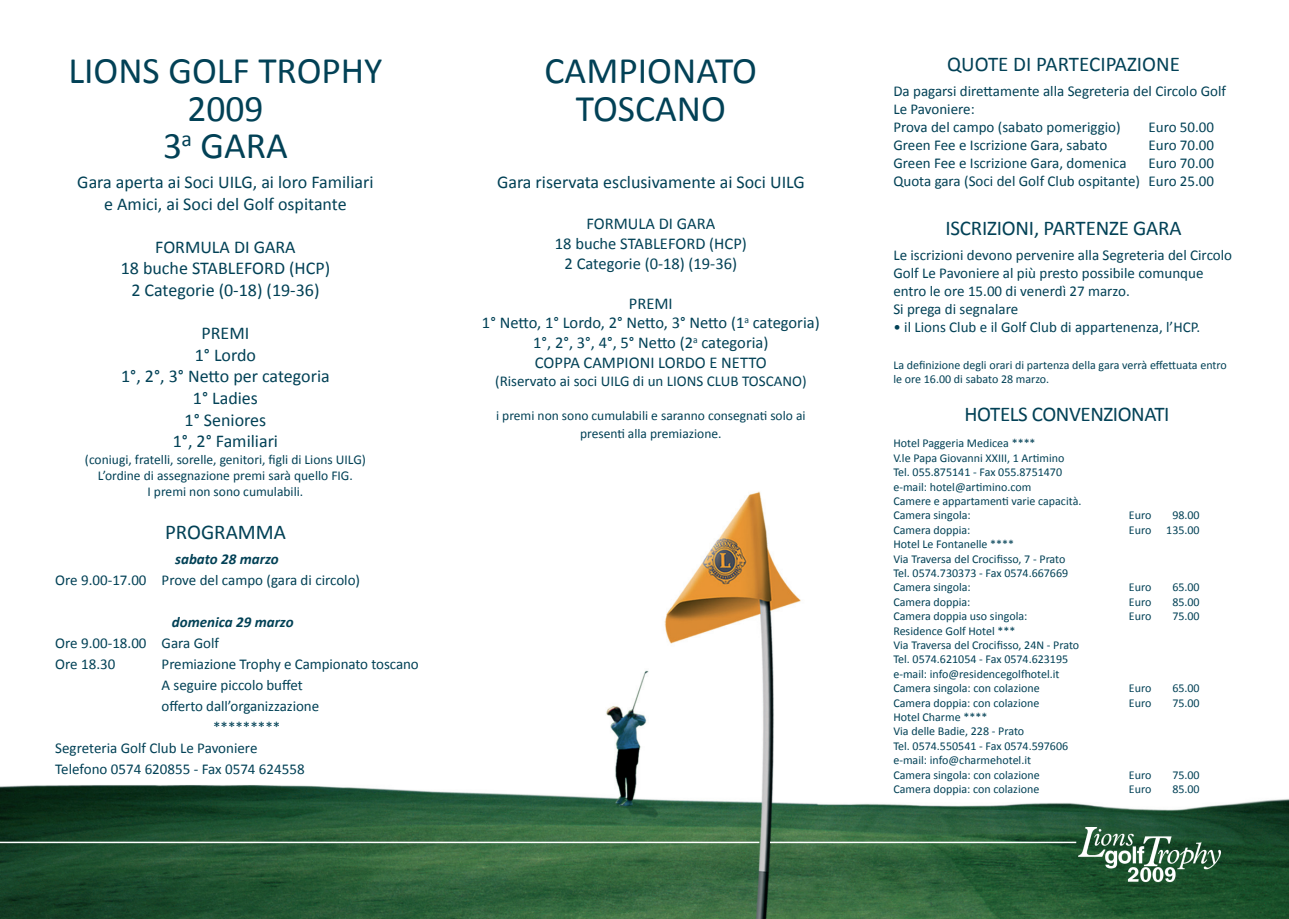
<style>
.page{position:relative;width:1289px;height:919px;background:#fff}
.page>*{position:absolute;margin:0;border:0;box-sizing:border-box;transform-origin:0 0}
.t1{font:37.5px/37.5px "Calibri";color:#024156;text-align:center}
.t2{font:21px "Calibri";letter-spacing:-.01em;color:#024156}
.t3{font:18px "Calibri";color:#024156}
.t4{font:16.5px "Calibri";color:#024156}
.t5{font:15px/18px "Calibri";color:#024156}
.t6{font:italic 700 15px "Calibri";color:#024156}
.t7{font:13.5px/18px "Calibri";color:#024156;text-align:center}
.t8{font:12px/14.4px "Calibri";color:#024156}
</style>
<div class="page">
<img style="left:0;top:491px;width:1288px;height:427px">
<hr style="left:0;top:841px;width:759px;height:2px;background:#fff">
<hr style="left:770px;top:841px;width:306px;height:2px;background:#fff">
<img style="left:1078px;top:827px;width:142px;height:57px">
<p class="t1" style="left:68px;top:50px;width:316px">LIONS GOLF TROPHY<br>2009</p>
<p class="t1" style="left:163px;top:125px;width:126px">3<sup>a</sup> GARA</p>
<p class="t3" style="left:77px;top:171px;width:298px">Gara aperta ai Soci UILG, ai loro Familiari</p>
<p class="t3" style="left:104px;top:192px;width:244px">e Amici, ai Soci del Golf ospitante</p>
<p class="t3" style="left:155px;top:235px;width:142px">FORMULA DI GARA</p>
<p class="t3" style="left:121px;top:257px;width:211px">18 buche STABLEFORD (HCP)</p>
<p class="t3" style="left:131px;top:279px;width:190px">2 Categorie (0-18) (19-36)</p>
<p class="t3" style="left:201px;top:322px;width:49px">PREMI</p>
<p class="t3" style="left:195px;top:343px;width:63px">1° Lordo</p>
<p class="t3" style="left:121px;top:365px;width:210px">1°, 2°, 3° Netto per categoria</p>
<p class="t3" style="left:193px;top:387px;width:67px">1° Ladies</p>
<p class="t3" style="left:185px;top:408px;width:83px">1° Seniores</p>
<p class="t3" style="left:173px;top:430px;width:107px">1°, 2° Familiari</p>
<p class="t7" style="left:85px;top:449px;width:282px">(coniugi, fratelli, sorelle, genitori, figli di Lions UILG)</p>
<p class="t7" style="left:98px;top:465px;width:256px">L’ordine di assegnazione premi sarà quello FIG.</p>
<p class="t7" style="left:147px;top:482px;width:157px">I premi non sono cumulabili.</p>
<p class="t2" style="left:165px;top:519px;width:122px">PROGRAMMA</p>
<p class="t6" style="left:175px;top:550px;width:105px">sabato 28 marzo</p>
<p class="t5" style="left:55px;top:570px;width:306px">Ore 9.00-17.00 Prove del campo (gara di circolo)</p>
<p class="t6" style="left:172px;top:613px;width:123px">domenica 29 marzo</p>
<p class="t5" style="left:55px;top:633px;width:165px">Ore 9.00-18.00 Gara Golf</p>
<p class="t5" style="left:55px;top:654px;width:62px">Ore 18.30</p>
<p class="t5" style="left:162px;top:654px;width:259px">Premiazione Trophy e Campionato toscano</p>
<p class="t5" style="left:162px;top:675px;width:143px">A seguire piccolo buffet</p>
<p class="t5" style="left:162px;top:696px;width:159px">offerto dall’organizzazione</p>
<p class="t5" style="left:213px;top:717px;width:69px">*********</p>
<p class="t5" style="left:55px;top:738px;width:204px">Segreteria Golf Club Le Pavoniere</p>
<p class="t5" style="left:55px;top:759px;width:251px">Telefono 0574 620855 - Fax 0574 624558</p>
<p class="t1" style="left:544px;top:50px;width:214px">CAMPIONATO</p>
<p class="t1" style="left:576px;top:88px;width:151px">TOSCANO</p>
<p class="t3" style="left:497px;top:171px;width:309px">Gara riservata esclusivamente ai Soci UILG</p>
<p class="t4" style="left:586px;top:214px;width:130px">FORMULA DI GARA</p>
<p class="t4" style="left:555px;top:233px;width:193px">18 buche STABLEFORD (HCP)</p>
<p class="t4" style="left:564px;top:253px;width:174px">2 Categorie (0-18) (19-36)</p>
<p class="t4" style="left:629px;top:293px;width:45px">PREMI</p>
<p class="t4" style="left:482px;top:313px;width:339px">1° Netto, 1° Lordo, 2° Netto, 3° Netto (1<sup>a</sup> categoria)</p>
<p class="t4" style="left:533px;top:332px;width:237px">1°, 2°, 3°, 4°, 5° Netto (2<sup>a</sup> categoria)</p>
<p class="t4" style="left:535px;top:352px;width:233px">COPPA CAMPIONI LORDO E NETTO</p>
<p class="t5" style="left:495px;top:371px;width:313px">(Riservato ai soci UILG di un LIONS CLUB TOSCANO)</p>
<p class="t7" style="left:496px;top:406px;width:311px">i premi non sono cumulabili e saranno consegnati solo ai presenti alla premiazione.</p>
<p class="t2" style="left:947px;top:51px;width:234px">QUOTE DI PARTECIPAZIONE</p>
<p class="t5" style="left:893px;top:82px;width:334px">Da pagarsi direttamente alla Segreteria del Circolo Golf</p>
<p class="t5" style="left:893px;top:100px;width:83px">Le Pavoniere:</p>
<p class="t5" style="left:893px;top:118px;width:229px">Prova del campo (sabato pomeriggio)</p>
<p class="t5" style="left:1148px;top:118px;width:67px">Euro 50.00</p>
<p class="t5" style="left:893px;top:136px;width:215px">Green Fee e Iscrizione Gara, sabato</p>
<p class="t5" style="left:1148px;top:136px;width:67px">Euro 70.00</p>
<p class="t5" style="left:893px;top:154px;width:235px">Green Fee e Iscrizione Gara, domenica</p>
<p class="t5" style="left:1148px;top:154px;width:67px">Euro 70.00</p>
<p class="t5" style="left:893px;top:172px;width:322px">Quota gara (Soci del Golf Club ospitante) Euro 25.00</p>
<p class="t2" style="left:945px;top:215px;width:238px">ISCRIZIONI, PARTENZE GARA</p>
<p class="t5" style="left:893px;top:245px;width:340px">Le iscrizioni devono pervenire alla Segreteria del Circolo<br>Golf Le Pavoniere al più presto possibile comunque entro le ore 15.00 di venerdì 27 marzo.</p>
<p class="t5" style="left:893px;top:299px;width:126px">Si prega di segnalare</p>
<p class="t5" style="left:893px;top:317px;width:308px">• il Lions Club e il Golf Club di appartenenza, l’HCP.</p>
<p class="t8" style="left:893px;top:357px;width:335px">La definizione degli orari di partenza della gara verrà effettuata entro le ore 16.00 di sabato 28 marzo.</p>
<p class="t2" style="left:964px;top:401px;width:206px">HOTELS CONVENZIONATI</p>
<p class="t8" style="left:893px;top:435px;width:144px">Hotel Paggeria Medicea ****</p>
<p class="t8" style="left:893px;top:450px;width:172px">V.le Papa Giovanni XXIII, 1 Artimino</p>
<p class="t8" style="left:893px;top:464px;width:170px">Tel. 055.875141 - Fax 055.8751470</p>
<p class="t8" style="left:893px;top:478px;width:139px">e-mail: hotel@artimino.com</p>
<p class="t8" style="left:893px;top:493px;width:189px">Camere e appartamenti varie capacità.</p>
<p class="t8" style="left:893px;top:507px;width:79px">Camera singola:</p>
<p class="t8" style="left:1128px;top:507px;width:24px">Euro</p>
<p class="t8" style="left:1172px;top:507px;width:29px">98.00</p>
<p class="t8" style="left:893px;top:522px;width:79px">Camera doppia:</p>
<p class="t8" style="left:1128px;top:522px;width:72px">Euro 135.00</p>
<p class="t8" style="left:893px;top:536px;width:122px">Hotel Le Fontanelle ****</p>
<p class="t8" style="left:893px;top:550px;width:174px">Via Traversa del Crocifisso, 7 - Prato</p>
<p class="t8" style="left:893px;top:565px;width:176px">Tel. 0574.730373 - Fax 0574.667669</p>
<p class="t8" style="left:893px;top:579px;width:79px">Camera singola:</p>
<p class="t8" style="left:1128px;top:579px;width:24px">Euro</p>
<p class="t8" style="left:1172px;top:579px;width:29px">65.00</p>
<p class="t8" style="left:893px;top:594px;width:79px">Camera doppia:</p>
<p class="t8" style="left:1128px;top:594px;width:24px">Euro</p>
<p class="t8" style="left:1172px;top:594px;width:29px">85.00</p>
<p class="t8" style="left:893px;top:608px;width:135px">Camera doppia uso singola:</p>
<p class="t8" style="left:1128px;top:608px;width:24px">Euro</p>
<p class="t8" style="left:1172px;top:608px;width:29px">75.00</p>
<p class="t8" style="left:893px;top:622px;width:124px">Residence Golf Hotel ***</p>
<p class="t8" style="left:893px;top:637px;width:187px">Via Traversa del Crocifisso, 24N - Prato</p>
<p class="t8" style="left:893px;top:651px;width:176px">Tel. 0574.621054 - Fax 0574.623195</p>
<p class="t8" style="left:893px;top:666px;width:168px">e-mail: info@residencegolfhotel.it</p>
<p class="t8" style="left:893px;top:680px;width:148px">Camera singola: con colazione</p>
<p class="t8" style="left:1128px;top:680px;width:24px">Euro</p>
<p class="t8" style="left:1172px;top:680px;width:29px">65.00</p>
<p class="t8" style="left:893px;top:694px;width:147px">Camera doppia: con colazione</p>
<p class="t8" style="left:1128px;top:694px;width:24px">Euro</p>
<p class="t8" style="left:1172px;top:694px;width:29px">75.00</p>
<p class="t8" style="left:893px;top:709px;width:95px">Hotel Charme ****</p>
<p class="t8" style="left:893px;top:723px;width:132px">Via delle Badie, 228 - Prato</p>
<p class="t8" style="left:893px;top:738px;width:176px">Tel. 0574.550541 - Fax 0574.597606</p>
<p class="t8" style="left:893px;top:752px;width:139px">e-mail: info@charmehotel.it</p>
<p class="t8" style="left:893px;top:766px;width:148px">Camera singola: con colazione</p>
<p class="t8" style="left:1128px;top:766px;width:24px">Euro</p>
<p class="t8" style="left:1172px;top:766px;width:29px">75.00</p>
<p class="t8" style="left:893px;top:781px;width:147px">Camera doppia: con colazione</p>
<p class="t8" style="left:1128px;top:781px;width:24px">Euro</p>
<p class="t8" style="left:1172px;top:781px;width:29px">85.00</p>
</div>
